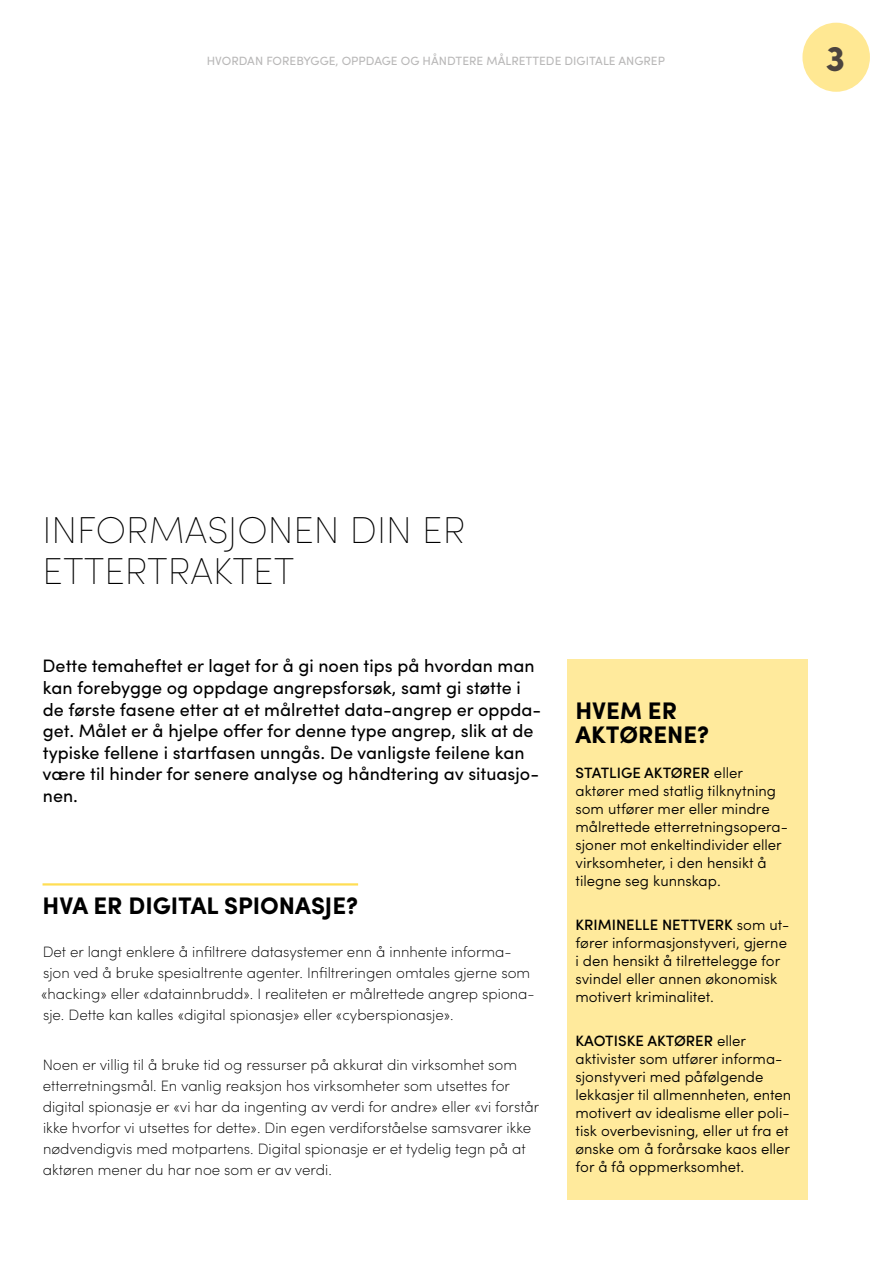
<style>
.page{position:relative;width:893px;height:1263px;background:#fff}
.page>*{position:absolute;margin:0;border:0;box-sizing:border-box;transform-origin:0 0}
.t1{font:200 37.5px/40.5px "Sofia Pro";color:#000}
.t2{font:700 36px "Sofia Pro";color:#4c443e}
.t3{font:700 24px/24px "Sofia Pro";color:#000}
.t4{font:18px/21.6px "Sofia Pro";color:#000}
.t5{font:200 15px/21px "Sofia Pro";color:#000}
.t6{font:300 15px/18px "Sofia Pro";color:#000}
.t7{font:12px "Sofia Pro";color:#b9b8b8}
.s1{font-weight:500}
</style>
<div class="page">
<div style="left:802px;top:23px;width:68px;height:69px;background:#ffe893;border-radius:50%"></div>
<div style="left:567px;top:659px;width:241px;height:540px;background:#ffea9c"></div>
<hr style="left:43px;top:883px;width:315px;height:2px;background:#ffde54">
<p class="t7" style="left:207px;top:52px;width:460px">HVORDAN FOREBYGGE, OPPDAGE OG HÅNDTERE MÅLRETTEDE DIGITALE ANGREP</p>
<h2 class="t2" style="left:825px;top:31px;width:21px">3</h2>
<h1 class="t1" style="left:43px;top:509px;width:424px">INFORMASJONEN DIN ER<br>ETTERTRAKTET</h1>
<p class="t4" style="left:43px;top:654px;width:500px">Dette temaheftet er laget for å gi noen tips på hvordan man kan forebygge og oppdage angrepsforsøk, samt gi støtte i de første fasene etter at et målrettet data-angrep er oppda&shy;get. Målet er å hjelpe offer for denne type angrep, slik at de typiske fellene i startfasen unngås. De vanligste feilene kan være til hinder for senere analyse og håndtering av situasjo&shy;nen.</p>
<h3 class="t3" style="left:43px;top:892px;width:317px">HVA ER DIGITAL SPIONASJE?</h3>
<p class="t5" style="left:41px;top:940px;width:495px">Det er langt enklere å infiltrere datasystemer enn å innhente informa&shy;sjon ved å bruke spesialtrente agenter. Infiltreringen omtales gjerne som «hacking» eller «datainnbrudd». I realiteten er målrettede angrep spiona&shy;sje. Dette kan kalles «digital spionasje» eller «cyberspionasje».</p>
<p class="t5" style="left:43px;top:1054px;width:498px">Noen er villig til å bruke tid og ressurser på akkurat din virksomhet som etterretningsmål. En vanlig reaksjon hos virksomheter som utsettes for digital spionasje er «vi har da ingenting av verdi for andre» eller «vi forstår ikke hvorfor vi utsettes for dette». Din egen verdiforståelse samsvarer ikke nødvendigvis med motpartens. Digital spionasje er et tydelig tegn på at aktøren mener du har noe som er av verdi.</p>
<h3 class="t3" style="left:575px;top:697px;width:135px">HVEM ER<br>AKTØRENE?</h3>
<p class="t6" style="left:575px;top:763px;width:214px"><span class="s1">STATLIGE AKTØRER</span> eller aktører med statlig tilknytning som utfører mer eller mindre målrettede etterretningsopera&shy;sjoner mot enkeltindivider eller virksomheter, i den hensikt å tilegne seg kunnskap.</p>
<p class="t6" style="left:575px;top:915px;width:215px"><span class="s1">KRIMINELLE NETTVERK</span> som ut&shy;fører informasjonstyveri, gjerne i den hensikt å tilrettelegge for svindel eller annen økonomisk motivert kriminalitet.</p>
<p class="t6" style="left:575px;top:1030px;width:217px"><span class="s1">KAOTISKE AKTØRER</span> eller aktivister som utfører informa&shy;sjonstyveri med påfølgende lekkasjer til allmennheten, enten motivert av idealisme eller poli&shy;tisk overbevisning, eller ut fra et ønske om å forårsake kaos eller for å få oppmerksomhet.</p>
</div>
